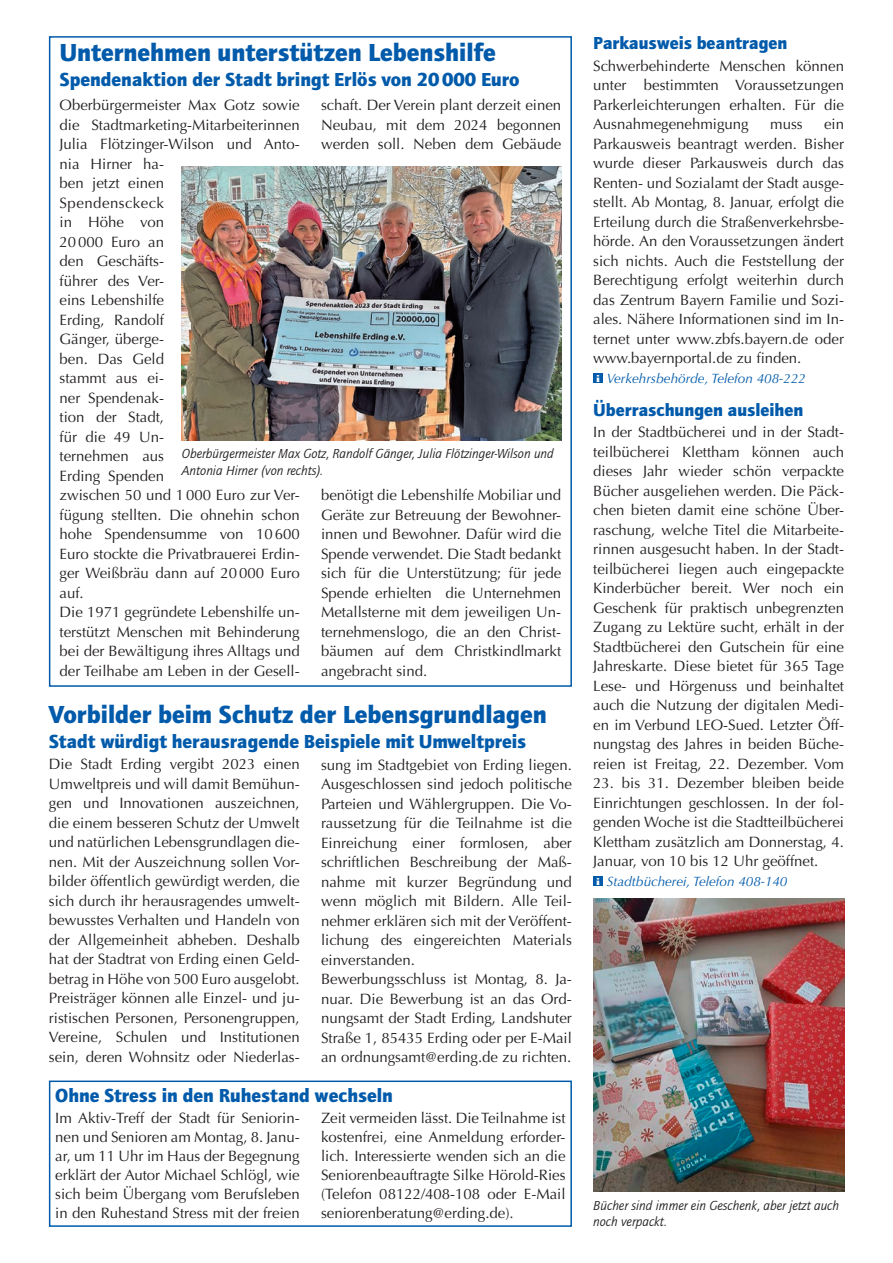
<style>
.page{position:relative;width:893px;height:1263px;background:#fff}
.page>*{position:absolute;margin:0;border:0;box-sizing:border-box;transform-origin:0 0}
.t1{font:900 25.5px "Quay Sans ITC Std";color:#015aaa}
.t2{font:900 19.5px "Quay Sans ITC Std";color:#015aaa}
.t3{font:900 18px "Quay Sans ITC Std";color:#015aaa}
.t4{font:15px/19.5px "Optima";color:#231f20;text-align:justify}
.t5{font:italic 13.5px/16.5px "Quay Sans ITC Std";color:#231f20}
.t6{font:italic 13.5px "Optima";color:#015aaa}
.s1{font-family:"Bodoni URW";font-weight:700;font-style:normal;font-stretch:expanded;font-size:10.5px;color:#fff}
</style>
<div class="page">
<div style="left:49px;top:36px;width:523px;height:651px;border:2px solid #015aaa"></div>
<img style="left:182px;top:167px;width:379px;height:274px">
<img style="left:593px;top:898px;width:251px;height:294px">
<div style="left:593px;top:373px;width:10px;height:10px;background:#015aaa"></div>
<div style="left:593px;top:876px;width:10px;height:10px;background:#015aaa"></div>
<div style="left:49px;top:1080px;width:523px;height:147px;border:2px solid #015aaa"></div>
<h1 class="t1" style="left:60px;top:37px;width:438px">Unternehmen unterstützen Lebenshilfe</h1>
<h2 class="t2" style="left:60px;top:68px;width:461px">Spendenaktion der Stadt bringt Erlös von 20000 Euro</h2>
<p class="t4" style="left:60px;top:95px;width:242px;text-align:left">Oberbürgermeister Max Gotz sowie die Stadtmarketing-Mitarbeiterinnen<br>Julia Flötzinger-Wilson und Anto&shy;nia Hirner ha-<br>ben jetzt einen<br>Spendensckeck<br>in Höhe von<br>20000 Euro an<br>den Geschäfts-<br>führer des Ver-<br>eins Lebenshilfe<br>Erding, Randolf<br>Gänger, überge-<br>ben. Das Geld<br>stammt aus ei-<br>ner Spendenak-<br>tion der Stadt,<br>für die 49 Un-<br>ternehmen aus<br>Erding Spenden<br>zwischen 50 und 1000 Euro zur Ver&shy;fügung stellten. Die ohnehin schon hohe Spendensumme von 10600<br>Euro stockte die Privatbrauerei Erdin&shy;ger Weißbräu dann auf 20000 Euro auf.<br>Die 1971 gegründete Lebenshilfe un&shy;terstützt Menschen mit Behinderung bei der Bewältigung ihres Alltags und der Teilhabe am Leben in der Gesell-</p>
<p class="t4" style="left:321px;top:95px;width:242px">schaft. Der Verein plant derzeit einen Neubau, mit dem 2024 begonnen werden soll. Neben dem Gebäude</p>
<p class="t5" style="left:182px;top:445px;width:374px">Oberbürgermeister Max Gotz, Randolf Gänger, Julia Flötzinger-Wilson und<br>Antonia Hirner (von rechts).</p>
<p class="t4" style="left:321px;top:485px;width:242px">benötigt die Lebenshilfe Mobiliar und Geräte zur Betreuung der Bewohner&shy;innen und Bewohner. Dafür wird die Spende verwendet. Die Stadt bedankt sich für die Unterstützung; für jede Spende erhielten die Unternehmen Metallsterne mit dem jeweiligen Un&shy;ternehmenslogo, die an den Christ&shy;bäumen auf dem Christkindlmarkt angebracht sind.</p>
<h1 class="t1" style="left:49px;top:698px;width:499px">Vorbilder beim Schutz der Lebensgrundlagen</h1>
<h2 class="t2" style="left:49px;top:730px;width:479px">Stadt würdigt herausragende Beispiele mit Umweltpreis</h2>
<p class="t4" style="left:49px;top:754px;width:252px">Die Stadt Erding vergibt 2023 einen Umweltpreis und will damit Bemühun&shy;gen und Innovationen auszeichnen, die einem besseren Schutz der Umwelt und natürlichen Lebensgrundlagen die&shy;nen. Mit der Auszeichnung sollen Vor&shy;bilder öffentlich gewürdigt werden, die sich durch ihr herausragendes umwelt&shy;bewusstes Verhalten und Handeln von der Allgemeinheit abheben. Deshalb hat der Stadtrat von Erding einen Geld&shy;betrag in Höhe von 500 Euro ausgelobt.<br>Preisträger können alle Einzel- und ju&shy;ristischen Personen, Personengruppen, Vereine, Schulen und Institutionen sein, deren Wohnsitz oder Niederlas-</p>
<p class="t4" style="left:321px;top:755px;width:252px;text-align:left">sung im Stadtgebiet von Erding liegen.<br>Ausgeschlossen sind jedoch politische Parteien und Wählergruppen. Die Vo&shy;raussetzung für die Teilnahme ist die Einreichung einer formlosen, aber schriftlichen Beschreibung der Maß&shy;nahme mit kurzer Begründung und wenn möglich mit Bildern. Alle Teil&shy;nehmer erklären sich mit der Veröffent&shy;lichung des eingereichten Materials einverstanden.<br>Bewerbungsschluss ist Montag, 8. Ja&shy;nuar. Die Bewerbung ist an das Ord&shy;nungsamt der Stadt Erding, Landshuter Straße 1, 85435 Erding oder per E-Mail an ordnungsamt@erding.de zu richten.</p>
<h2 class="t2" style="left:55px;top:1083px;width:339px">Ohne Stress in den Ruhestand wechseln</h2>
<p class="t4" style="left:55px;top:1109px;width:246px;line-height:18.9px">Im Aktiv-Treff der Stadt für Seniorin&shy;nen und Senioren am Montag, 8. Janu&shy;ar, um 11 Uhr im Haus der Begegnung erklärt der Autor Michael Schlögl, wie sich beim Übergang vom Berufsleben in den Ruhestand Stress mit der freien</p>
<p class="t4" style="left:321px;top:1109px;width:246px;line-height:18.9px">Zeit vermeiden lässt. Die Teilnahme ist kostenfrei, eine Anmeldung erforder&shy;lich. Interessierte wenden sich an die Seniorenbeauftragte Silke Hörold-Ries (Telefon 08122/408-108 oder E-Mail seniorenberatung@erding.de).</p>
<p class="t3" style="left:593px;top:32px;width:196px">Parkausweis beantragen</p>
<p class="t4" style="left:593px;top:56px;width:252px">Schwerbehinderte Menschen können unter bestimmten Voraussetzungen Parkerleichterungen erhalten. Für die Ausnahmegenehmigung</p>
<p class="t4" style="left:593px;top:115px;width:252px;text-indent:231px">ein Parkausweis beantragt werden. Bisher wurde dieser Parkausweis durch das Renten- und Sozialamt der Stadt ausge&shy;stellt. Ab Montag, 8. Januar, erfolgt die Erteilung durch die Straßenverkehrsbe&shy;hörde. An den Voraussetzungen ändert sich nichts. Auch die Feststellung der Berechtigung erfolgt weiterhin durch das Zentrum Bayern Familie und Sozi&shy;ales. Nähere Informationen sind im In&shy;ternet unter www.zbfs.bayern.de oder www.bayernportal.de zu finden.</p>
<p class="t6" style="left:596px;top:370px;width:211px"><span class="s1">i</span> Verkehrsbehörde, Telefon 408-222</p>
<p class="t3" style="left:593px;top:399px;width:212px">Überraschungen ausleihen</p>
<p class="t4" style="left:593px;top:423px;width:252px">In der Stadtbücherei und in der Stadt&shy;teilbücherei Klettham können auch dieses Jahr wieder schön verpackte Bücher ausgeliehen werden. Die Päck&shy;chen bieten damit eine schöne Über&shy;raschung, welche Titel die Mitarbeite&shy;rinnen ausgesucht haben. In der Stadt&shy;teilbücherei liegen auch eingepackte Kinderbücher bereit. Wer noch ein Geschenk für praktisch unbegrenzten Zugang zu Lektüre sucht, erhält in der Stadtbücherei den Gutschein für eine Jahreskarte. Diese bietet für 365 Tage Lese- und Hörgenuss und beinhaltet auch die Nutzung der digitalen Medi&shy;en im Verbund LEO-Sued. Letzter Öff&shy;nungstag des Jahres in beiden Büche&shy;reien ist Freitag, 22. Dezember. Vom</p>
<p class="t4" style="left:593px;top:774px;width:252px">23. bis 31. Dezember bleiben beide Einrichtungen geschlossen. In der fol&shy;genden Woche ist die Stadtteilbücherei Klettham zusätzlich am Donnerstag, 4.<br>Januar, von 10 bis 12 Uhr geöffnet.</p>
<p class="t6" style="left:596px;top:873px;width:193px"><span class="s1">i</span> Stadtbücherei, Telefon 408-140</p>
<p class="t4" style="left:770px;top:115px;width:34px">muss</p>
<p class="t5" style="left:593px;top:1197px;width:247px">Bücher sind immer ein Geschenk, aber jetzt auch noch verpackt.</p>
</div>
